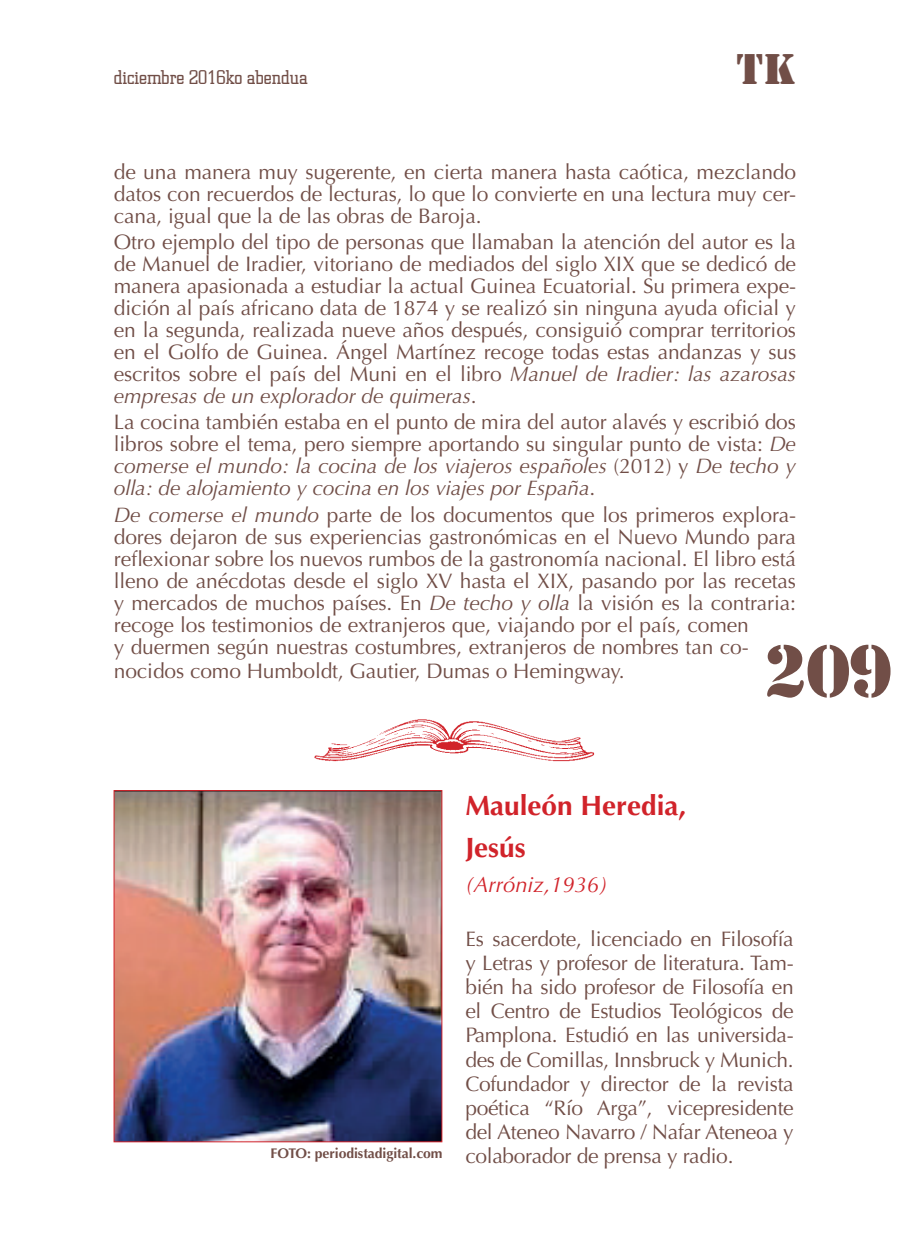
<style>
.page{position:relative;width:908px;height:1249px;background:#fff}
.page>*{position:absolute;margin:0;border:0;box-sizing:border-box;transform-origin:0 0}
.t1{font:68px "Stencil";color:#714e47}
.t2{font:40px "Stencil";color:#714e47}
.AUTOR{font:700 28px "Optima";color:#d1232a}
.FECHA_DE_NACIMIENTO{font:italic 22px "Optima";color:#d1232a}
.CUERPO_LIBRO{font:21px/22px "Optima";letter-spacing:-.005em;color:#714e47;text-align:justify}
.t3{font:300 20px "Square Slabserif 711 BT";color:#714e47}
.CUERPO_LIBRO-2{font:700 14px "Optima";letter-spacing:-.005em;color:#714e47}
.s1{font-style:italic}
</style>
<div class="page">
<img style="left:314px;top:719px;width:281px;height:43px">
<img style="left:116px;top:792px;width:324px;height:347px">
<div style="left:114px;top:790px;width:328px;height:351px;border:1px solid #d1232a"></div>
<p class="t3" style="left:114px;top:64px;width:196px">diciembre 2016ko abendua</p>
<h2 class="t2" style="left:736px;top:43px;width:61px">TK</h2>
<p class="CUERPO_LIBRO" style="left:114px;top:161px;width:684px">de una manera muy sugerente, en cierta manera hasta caótica, mezclando datos con recuerdos de lecturas, lo que lo convierte en una lectura muy cer&shy;cana, igual que la de las obras de Baroja.</p>
<p class="CUERPO_LIBRO" style="left:114px;top:231px;width:684px">Otro ejemplo del tipo de personas que llamaban la atención del autor es la de Manuel de Iradier, vitoriano de mediados del siglo XIX que se dedicó de manera apasionada a estudiar la actual Guinea Ecuatorial. Su primera expe&shy;dición al país africano data de 1874 y se realizó sin ninguna ayuda oficial y en la segunda, realizada nueve años después, consiguió comprar territorios en el Golfo de Guinea. Ángel Martínez recoge todas estas andanzas y sus escritos sobre el país del Muni en el libro <span class="s1">Manuel de Iradier: las azarosas empresas de un explorador de quimeras</span>.</p>
<p class="CUERPO_LIBRO" style="left:114px;top:411px;width:684px">La cocina también estaba en el punto de mira del autor alavés y escribió dos libros sobre el tema, pero siempre aportando su singular punto de vista: <span class="s1">De comerse el mundo: la cocina de los viajeros españoles</span> (2012) y <span class="s1">De techo y olla: de alojamiento y cocina en los viajes por España</span>.</p>
<p class="CUERPO_LIBRO" style="left:114px;top:503px;width:684px;text-align:left"><span class="s1">De comerse el mundo</span> parte de los documentos que los primeros explora&shy;dores dejaron de sus experiencias gastronómicas en el Nuevo Mundo para reflexionar sobre los nuevos rumbos de la gastronomía nacional. El libro está lleno de anécdotas desde el siglo XV hasta el XIX, pasando por las recetas y mercados de muchos países. En <span class="s1">De techo y olla</span> la visión es la contraria: recoge los testimonios de extranjeros que, viajando por el país, comen<br>y duermen según nuestras costumbres, extranjeros de nombres tan co-</p>
<p class="CUERPO_LIBRO" style="left:114px;top:659px;width:512px">nocidos como Humboldt, Gautier, Dumas o Hemingway.</p>
<h1 class="t1" style="left:764px;top:627px;width:130px">209</h1>
<p class="CUERPO_LIBRO-2" style="left:270px;top:1144px;width:174px">FOTO: periodistadigital.com</p>
<p class="AUTOR" style="left:465px;top:788px;width:222px">Mauleón Heredia,</p>
<p class="AUTOR" style="left:465px;top:831px;width:62px">Jesús</p>
<p class="FECHA_DE_NACIMIENTO" style="left:465px;top:871px;width:144px">(Arróniz,1936)</p>
<p class="CUERPO_LIBRO" style="left:465px;top:927px;width:330px;line-height:24px">Es sacerdote, licenciado en Filosofía y Letras y profesor de literatura. Tam&shy;bién ha sido profesor de Filosofía en el Centro de Estudios Teológicos de Pamplona. Estudió en las universida&shy;des de Comillas, Innsbruck y Munich.<br>Cofundador y director de la revista poética “Río Arga”, vicepresidente del Ateneo Navarro / Nafar Ateneoa y colaborador de prensa y radio.</p>
</div>
